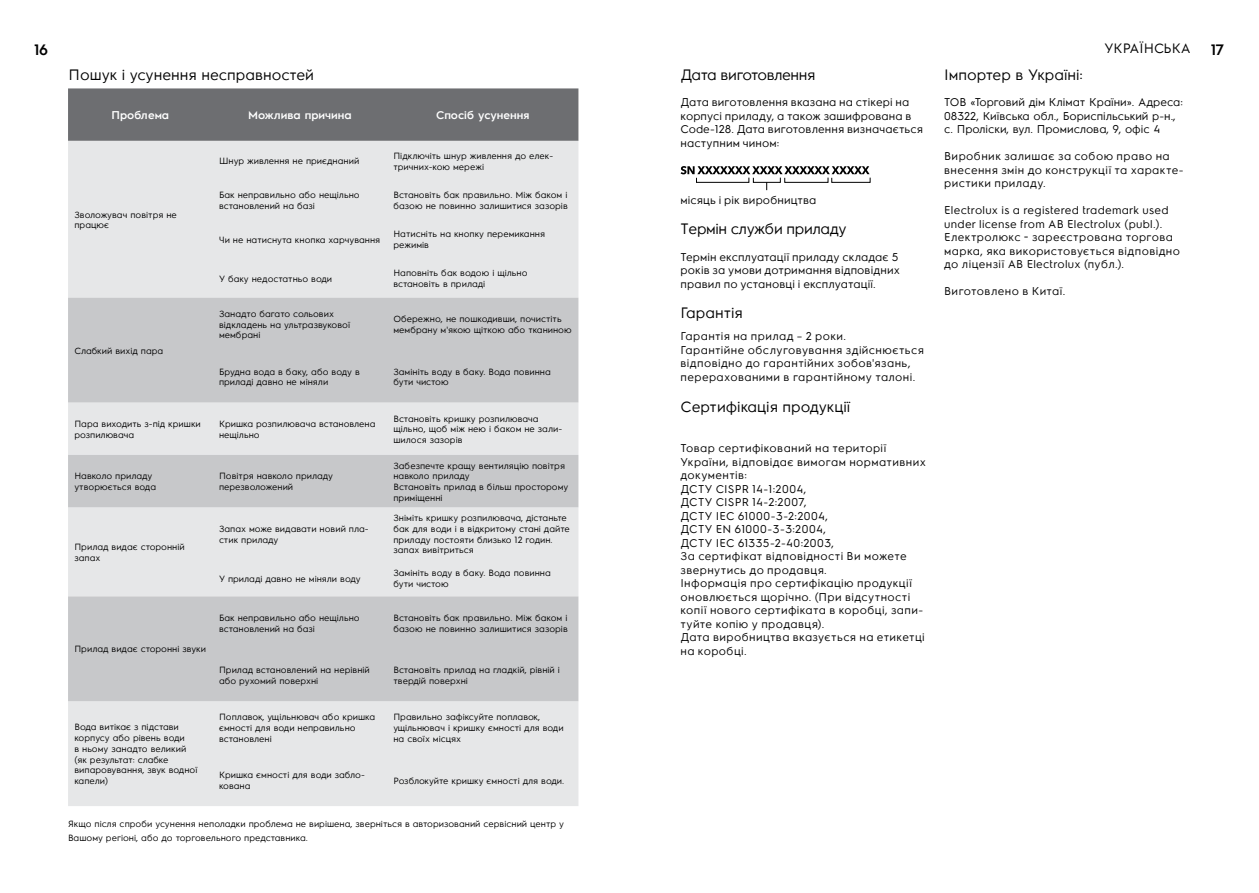
<style>
.page{position:relative;width:1259px;height:893px;background:#fff}
.page>*{position:absolute;margin:0;border:0;box-sizing:border-box;transform-origin:0 0}
.t1{font:15px "Electrolux Sans C";color:#000}
.t2{font:15px "Electrolux Sans C";letter-spacing:-.025em;color:#000}
.t3{font:600 15px "Electrolux Sans C";color:#000}
.t4{font:13.5px "Electrolux Sans C";color:#000}
.t5{font:11.25px/13.5px "Electrolux Sans C";letter-spacing:.025em;color:#000}
.t6{font:11.25px/13.5px "Electrolux Sans C";color:#000}
.t7{font:600 11.25px "Electrolux Sans C";color:#fff}
.t8{font:9px/10.8px "Electrolux Sans C";color:#000}
</style>
<div class="page">
<div style="left:68px;top:88px;width:510px;height:53px;background:#6d6e71"></div>
<div style="left:68px;top:141px;width:510px;height:665px;background:#e6e7e8"></div>
<svg style="left:68px;top:298px;width:510px;height:403px;background:#d2d3d4"></svg>
<svg style="left:680px;top:166px;width:189px;height:8px"></svg>
<div style="left:696px;top:177px;width:53px;height:6px;border:1px solid #000"></div>
<div style="left:753px;top:177px;width:27px;height:6px;border:1px solid #000"></div>
<div style="left:784px;top:177px;width:44px;height:6px;border:1px solid #000"></div>
<div style="left:831px;top:177px;width:39px;height:6px;border:1px solid #000"></div>
<h1 class="t3" style="left:34px;top:39px;width:16px">16</h1>
<h2 class="t4" style="left:1104px;top:39px;width:88px">УКРАЇНСЬКА</h2>
<h1 class="t3" style="left:1210px;top:39px;width:15px">17</h1>
<h1 class="t1" style="left:69px;top:64px;width:247px">Пошук і усунення несправностей</h1>
<h1 class="t2" style="left:680px;top:64px;width:136px">Дата виготовлення</h1>
<p class="t5" style="left:680px;top:95px;width:244px">Дата виготовлення вказана на стікері на корпусі приладу, а також зашифрована в Code-128. Дата виготовлення визначається наступним чином:</p>
<p class="t7" style="left:112px;top:107px;width:59px">Проблема</p>
<p class="t7" style="left:248px;top:107px;width:105px">Можлива причина</p>
<p class="t7" style="left:436px;top:107px;width:95px">Спосіб усунення</p>
<p class="t8" style="left:74px;top:208px;width:104px">Зволожувач повітря не працює</p>
<p class="t8" style="left:74px;top:345px;width:90px">Слабкий вихід пара</p>
<p class="t8" style="left:219px;top:155px;width:142px">Шнур живлення не приєднаний</p>
<p class="t8" style="left:393px;top:150px;width:161px">Підключіть шнур живлення до елек&shy;тричних-кою мережі</p>
<p class="t8" style="left:219px;top:189px;width:142px">Бак неправильно або нещільно встановлений на базі</p>
<p class="t8" style="left:393px;top:189px;width:176px">Встановіть бак правильно. Між баком і базою не повинно залишитися зазорів</p>
<p class="t8" style="left:219px;top:233px;width:163px">Чи не натиснута кнопка харчування</p>
<p class="t8" style="left:393px;top:228px;width:153px">Натисніть на кнопку перемикання режимів</p>
<p class="t8" style="left:219px;top:273px;width:115px">У баку недостатньо води</p>
<p class="t8" style="left:393px;top:267px;width:136px">Наповніть бак водою і щільно встановіть в приладі</p>
<p class="t8" style="left:219px;top:308px;width:132px">Занадто багато сольових відкладень на ультразвукової мембрані</p>
<p class="t8" style="left:393px;top:313px;width:180px">Обережно, не пошкодивши, почистіть мембрану м'якою щіткою або тканиною</p>
<p class="t8" style="left:219px;top:365px;width:142px">Брудна вода в баку, або воду в приладі давно не міняли</p>
<p class="t8" style="left:393px;top:365px;width:159px">Замініть воду в баку. Вода повинна бути чистою</p>
<p class="t8" style="left:74px;top:418px;width:128px">Пара виходить з-під кришки розпилювача</p>
<p class="t8" style="left:219px;top:418px;width:158px">Кришка розпилювача встановлена нещільно</p>
<p class="t8" style="left:393px;top:412px;width:170px">Встановіть кришку розпилювача щільно, щоб між нею і баком не зали&shy;шилося зазорів</p>
<p class="t8" style="left:74px;top:470px;width:83px">Навколо приладу утворюється вода</p>
<p class="t8" style="left:219px;top:470px;width:116px">Повітря навколо приладу перезволожений</p>
<p class="t8" style="left:393px;top:459px;width:176px">Забезпечте кращу вентиляцію повітря навколо приладу<br>Встановіть прилад в більш просторому приміщенні</p>
<p class="t8" style="left:74px;top:541px;width:112px">Прилад видає сторонній запах</p>
<p class="t8" style="left:74px;top:643px;width:133px">Прилад видає сторонні звуки</p>
<p class="t8" style="left:219px;top:523px;width:151px">Запах може видавати новий пла&shy;стик приладу</p>
<p class="t8" style="left:393px;top:512px;width:178px">Зніміть кришку розпилювача, дістаньте бак для води і в відкритому стані дайте приладу постояти близько 12 годин. запах вивітриться</p>
<p class="t8" style="left:219px;top:573px;width:143px">У приладі давно не міняли воду</p>
<p class="t8" style="left:393px;top:567px;width:159px">Замініть воду в баку. Вода повинна бути чистою</p>
<p class="t8" style="left:219px;top:612px;width:142px">Бак неправильно або нещільно встановлений на базі</p>
<p class="t8" style="left:393px;top:612px;width:176px">Встановіть бак правильно. Між баком і базою не повинно залишитися зазорів</p>
<p class="t8" style="left:219px;top:664px;width:152px">Прилад встановлений на нерівній або рухомий поверхні</p>
<p class="t8" style="left:393px;top:664px;width:168px">Встановіть прилад на гладкій, рівній і твердій поверхні</p>
<p class="t8" style="left:74px;top:721px;width:124px">Вода витікає з підстави корпусу або рівень води<br>в ньому занадто великий (як результат: слабке випаровування, звук водної капели)</p>
<p class="t8" style="left:219px;top:711px;width:158px">Поплавок, ущільнювач або кришка ємності для води неправильно встановлені</p>
<p class="t8" style="left:393px;top:711px;width:172px">Правильно зафіксуйте поплавок, ущільнювач і кришку ємності для води на своїх місцях</p>
<p class="t8" style="left:219px;top:769px;width:147px">Кришка ємності для води забло&shy;кована</p>
<p class="t8" style="left:393px;top:774px;width:172px">Розблокуйте кришку ємності для води.</p>
<p class="t8" style="left:68px;top:817px;width:497px;line-height:13.6px">Якщо після спроби усунення неполадки проблема не вирішена, зверніться в авторизований сервісний центр у<br>Вашому регіоні, або до торговельного представника.</p>
<p class="t5" style="left:680px;top:192px;width:137px">місяць і рік виробництва</p>
<h1 class="t2" style="left:680px;top:219px;width:168px">Термін служби приладу</h1>
<p class="t5" style="left:680px;top:249px;width:221px">Термін експлуатації приладу складає 5 років за умови дотримання відповідних правил по установці і експлуатації.</p>
<h1 class="t1" style="left:680px;top:303px;width:64px">Гарантія</h1>
<p class="t5" style="left:680px;top:329px;width:245px">Гарантія на прилад – 2 роки.<br>Гарантійне обслуговування здійснюється відповідно до гарантійних зобов'язань, перерахованими в гарантійному талоні.</p>
<h1 class="t1" style="left:680px;top:396px;width:171px">Сертифікація продукції</h1>
<p class="t5" style="left:680px;top:441px;width:247px">Товар сертифікований на території<br>України, відповідає вимогам нормативних документів:<br>ДСТУ CISPR 14-1:2004,<br>ДСТУ CISPR 14-2:2007,<br>ДСТУ IEC 61000-3-2:2004,<br>ДСТУ EN 61000-3-3:2004,<br>ДСТУ IEC 61335-2-40:2003,<br>За сертифікат відповідності Ви можете звернутись до продавця.<br>Інформація про сертифікацію продукції оновлюється щорічно. (При відсутності копії нового сертифіката в коробці, запи&shy;туйте копію у продавця).<br>Дата виробництва вказується на етикетці на коробці.</p>
<h1 class="t1" style="left:944px;top:64px;width:140px">Імпортер в Україні:</h1>
<p class="t6" style="left:944px;top:95px;width:240px">ТОВ «Торговий дім Клімат Країни». Адреса:<br>08322, Київська обл., Бориспільський р-н., с. Проліски, вул. Промислова, 9, офіс 4</p>
<p class="t5" style="left:944px;top:149px;width:241px">Виробник залишає за собою право на внесення змін до конструкції та характе&shy;ристики приладу.</p>
<p class="t5" style="left:944px;top:203px;width:237px">Electrolux is a registered trademark used under license from AB Electrolux (publ.).<br>Електролюкс − зареєстрована торгова марка, яка використовується відповідно до ліцензії AB Electrolux (публ.).</p>
<p class="t5" style="left:944px;top:284px;width:122px">Виготовлено в Китаї.</p>
</div>
